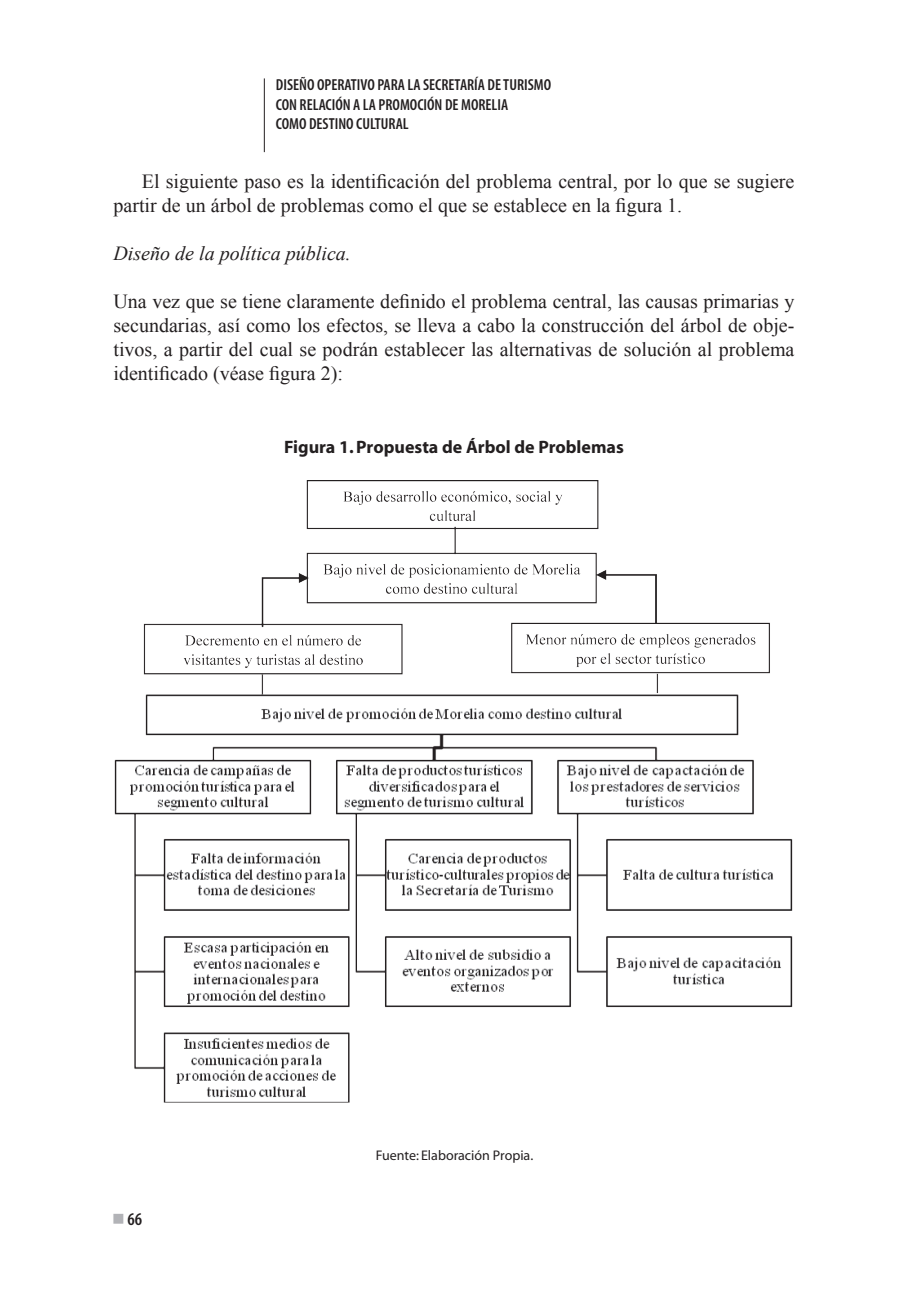
<style>
.page{position:relative;width:908px;height:1304px;background:#fff}
.page>*{position:absolute;margin:0;border:0;box-sizing:border-box;transform-origin:0 0}
.cuerpo_de_texto{font:20px/24px "Times New Roman";color:#231f20}
.cuerpo_de_texto-2{font:italic 20px "Times New Roman";color:#231f20}
.Título_tablas{font:700 18px "Myriad";color:#231f20}
.t1{font:600 condensed 18px "Myriad";color:#231f20}
.t2{font:600 condensed 16px/19.2px "Myriad";color:#231f20}
.Referencias_tablas{font:14px "Myriad";color:#231f20}
.s1{color:#b2b3b7}
</style>
<div class="page">
<hr style="left:264px;top:78px;width:1px;height:74px;background:#231f20">
<img style="left:114px;top:481px;width:679px;height:622px">
<p class="t2" style="left:276px;top:76px;width:276px">DISEÑO OPERATIVO PARA LA SECRETARÍA DE TURISMO<br>CON RELACIÓN A LA PROMOCIÓN DE MORELIA<br>COMO DESTINO CULTURAL</p>
<p class="cuerpo_de_texto" style="left:113px;top:169px;width:682px;text-indent:28px">El siguiente paso es la identificación del problema central, por lo que se sugiere partir de un árbol de problemas como el que se establece en la figura 1.</p>
<p class="cuerpo_de_texto-2" style="left:113px;top:240px;width:239px">Diseño de la política pública.</p>
<p class="cuerpo_de_texto" style="left:113px;top:289px;width:682px;text-align:justify">Una vez que se tiene claramente definido el problema central, las causas primarias y secundarias, así como los efectos, se lleva a cabo la construcción del árbol de obje&shy;tivos, a partir del cual se podrán establecer las alternativas de solución al problema identificado (véase figura 2):</p>
<p class="Título_tablas" style="left:284px;top:438px;width:341px">Figura 1. Propuesta de Árbol de Problemas</p>
<p class="t1" style="left:112px;top:1210px;width:32px"><span class="s1">■</span> 66</p>
<p class="Referencias_tablas" style="left:375px;top:1148px;width:159px">Fuente: Elaboración Propia.</p>
</div>
